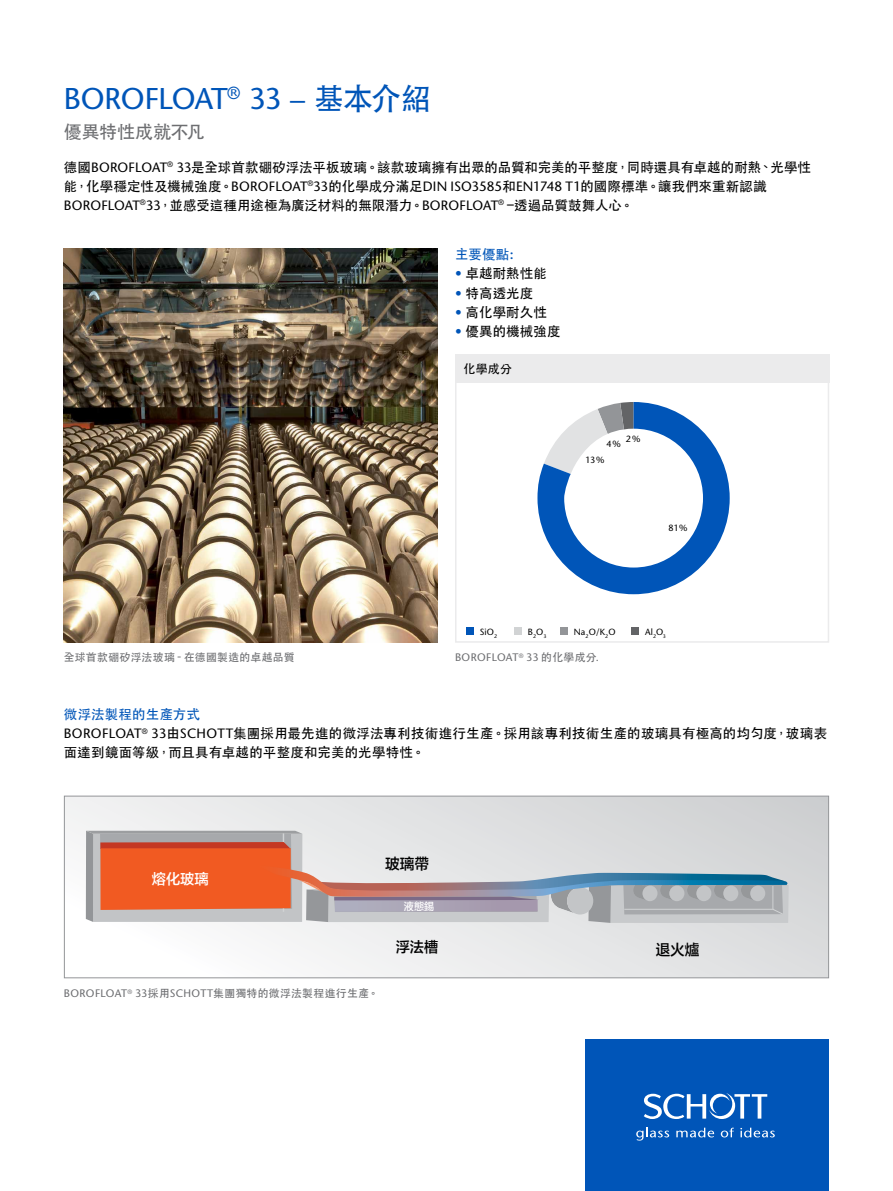
<style>
.page{position:relative;width:893px;height:1191px;background:#fff}
.page>*{position:absolute;margin:0;border:0;box-sizing:border-box;transform-origin:0 0}
.t1{font:30px "Stone Sans";letter-spacing:-.02em;color:#0055b8}
.t2{font:500 18px "ST Heiti TC";letter-spacing:-.01em;color:#6d6e71}
.t3{font:15.15px "FZLTZHK GBK1 0";color:#000}
.t4{font:14.7px "FZLTZHK GBK1 0";color:#fff}
.t5{font:14.7px "FZLTZHK GBK1 0";color:#000}
.t6{font:500 13.5px/19.2px "ST Heiti TC";letter-spacing:.01em;color:#000}
.t7{font:500 13.5px "ST Heiti TC";color:#0055b8}
.t8{font:500 12px "ST Heiti TC";color:#000}
.t9{font:10.8px "Stone Sans";letter-spacing:.03em;color:#6d6e71}
.t10{font:500 10.8px "ST Heiti TC";letter-spacing:.025em;color:#6d6e71}
.t11{font:10.5px "FZLTZHK GBK1 0";color:#fff}
.t12{font:9px "Stone Sans";letter-spacing:.02em;color:#000}
.s1{font-family:"ST Heiti TC";font-weight:500}
.s2{font-family:"Stone Sans";font-weight:400}
.s3{font-family:"Stone Sans";font-weight:600}
.s4{font-family:"Stone Sans";font-weight:400;color:#0055b8}
.s5{color:#0055b8}
</style>
<div class="page">
<img style="left:64px;top:248px;width:374px;height:394px">
<div style="left:585px;top:1039px;width:244px;height:152px;background:#0055b8"></div>
<svg style="left:644px;top:1093px;width:123px;height:26px"></svg>
<svg style="left:636px;top:1127px;width:33px;height:13px"></svg>
<svg style="left:676px;top:1127px;width:38px;height:10px"></svg>
<svg style="left:721px;top:1127px;width:13px;height:10px"></svg>
<svg style="left:740px;top:1127px;width:35px;height:10px"></svg>
<svg style="left:66px;top:797px;width:761px;height:179px"></svg>
<svg style="left:86px;top:830px;width:705px;height:93px;background:#c8ada6"></svg>
<div style="left:64px;top:795px;width:765px;height:183px;border:1px solid #939598"></div>
<div style="left:455px;top:354px;width:374px;height:29px;background:#ebebec"></div>
<div style="left:455px;top:367px;width:374px;height:275px;border:2px solid #ebebec"></div>
<svg style="left:537px;top:402px;width:193px;height:192px"></svg>
<div style="left:564px;top:429px;width:139px;height:138px;background:#fff;border-radius:50%"></div>
<div style="left:466px;top:627px;width:7px;height:8px;background:#0055b8"></div>
<div style="left:514px;top:627px;width:7px;height:8px;background:#d1d3d4"></div>
<div style="left:560px;top:627px;width:7px;height:8px;background:#939598"></div>
<div style="left:631px;top:627px;width:8px;height:8px;background:#636466"></div>
<h1 class="t1" style="left:64px;top:81px;width:369px">BOROFLOAT<sup>®</sup> 33 – <span class="s1">基本介紹</span></h1>
<h2 class="t2" style="left:64px;top:121px;width:143px">優異特性成就不凡</h2>
<p class="t6" style="left:64px;top:157px;width:749px">德國<span class="s2">BOROFLOAT</span><sup>®</sup> <span class="s2">33</span>是全球首款硼矽浮法平板玻璃。該款玻璃擁有出眾的品質和完美的平整度，同時還具有卓越的耐熱、光學性能，化學穩定性及機械強度。<span class="s2">BOROFLOAT</span><sup>®</sup><span class="s2">33</span>的化學成分滿足<span class="s2">DIN ISO3585</span>和<span class="s2">EN1748 T1</span>的國際標準。讓我們來重新認識<br><span class="s2">BOROFLOAT</span><sup>®</sup><span class="s2">33</span>，並感受這種用途極為廣泛材料的無限潛力。<span class="s2">BOROFLOAT</span><sup>®</sup> –透過品質鼓舞人心。</p>
<p class="t7" style="left:455px;top:247px;width:60px">主要優點<span class="s3">:</span></p>
<p class="t6" style="left:455px;top:264px;width:94px"><span class="s4">•</span> 卓越耐熱性能</p>
<p class="t6" style="left:455px;top:283px;width:80px"><span class="s4">•</span> 特高透光度</p>
<p class="t6" style="left:455px;top:302px;width:94px"><span class="s4">•</span> 高化學耐久性</p>
<p class="t6" style="left:455px;top:321px;width:107px"><span class="s4">•</span> 優異的機械強度</p>
<p class="t8" style="left:463px;top:362px;width:50px">化學成分</p>
<p class="t12" style="left:626px;top:434px;width:16px">2%</p>
<p class="t12" style="left:606px;top:439px;width:16px">4%</p>
<p class="t12" style="left:585px;top:454px;width:21px">13%</p>
<p class="t12" style="left:668px;top:523px;width:21px">81%</p>
<p class="t12" style="left:480px;top:626px;width:19px">SiO<sub>2</sub></p>
<p class="t12" style="left:528px;top:626px;width:20px">B<sub>2</sub>O<sub>3</sub></p>
<p class="t12" style="left:574px;top:626px;width:43px">Na<sub>2</sub>O/K<sub>2</sub>O</p>
<p class="t12" style="left:645px;top:626px;width:22px">Al<sub>2</sub>O<sub>3</sub></p>
<p class="t10" style="left:64px;top:651px;width:232px">全球首款硼矽浮法玻璃 - 在德國製造的卓越品質</p>
<p class="t9" style="left:455px;top:651px;width:146px">BOROFLOAT<sup>®</sup> 33 <span class="s1">的化學成分</span>.</p>
<p class="t6" style="left:64px;top:704px;width:765px"><span class="s5">微浮法製程的生產方式<br></span><span class="s2">BOROFLOAT</span><sup>®</sup> <span class="s2">33</span>由<span class="s2">SCHOTT</span>集團採用最先進的微浮法專利技術進行生產。採用該專利技術生產的玻璃具有極高的均勻度，玻璃表面達到鏡面等級，而且具有卓越的平整度和完美的光學特性。</p>
<p class="t4" style="left:152px;top:870px;width:58px">熔化玻璃</p>
<p class="t3" style="left:385px;top:855px;width:45px">玻璃帶</p>
<p class="t11" style="left:404px;top:900px;width:32px">液態錫</p>
<p class="t5" style="left:396px;top:938px;width:44px">浮法槽</p>
<p class="t9" style="left:64px;top:987px;width:316px">BOROFLOAT<sup>®</sup> 33<span class="s1">採用</span>SCHOTT<span class="s1">集團獨特的微浮法製程進行生產。</span></p>
<p class="t3" style="left:656px;top:942px;width:45px">退火爐</p>
</div>
